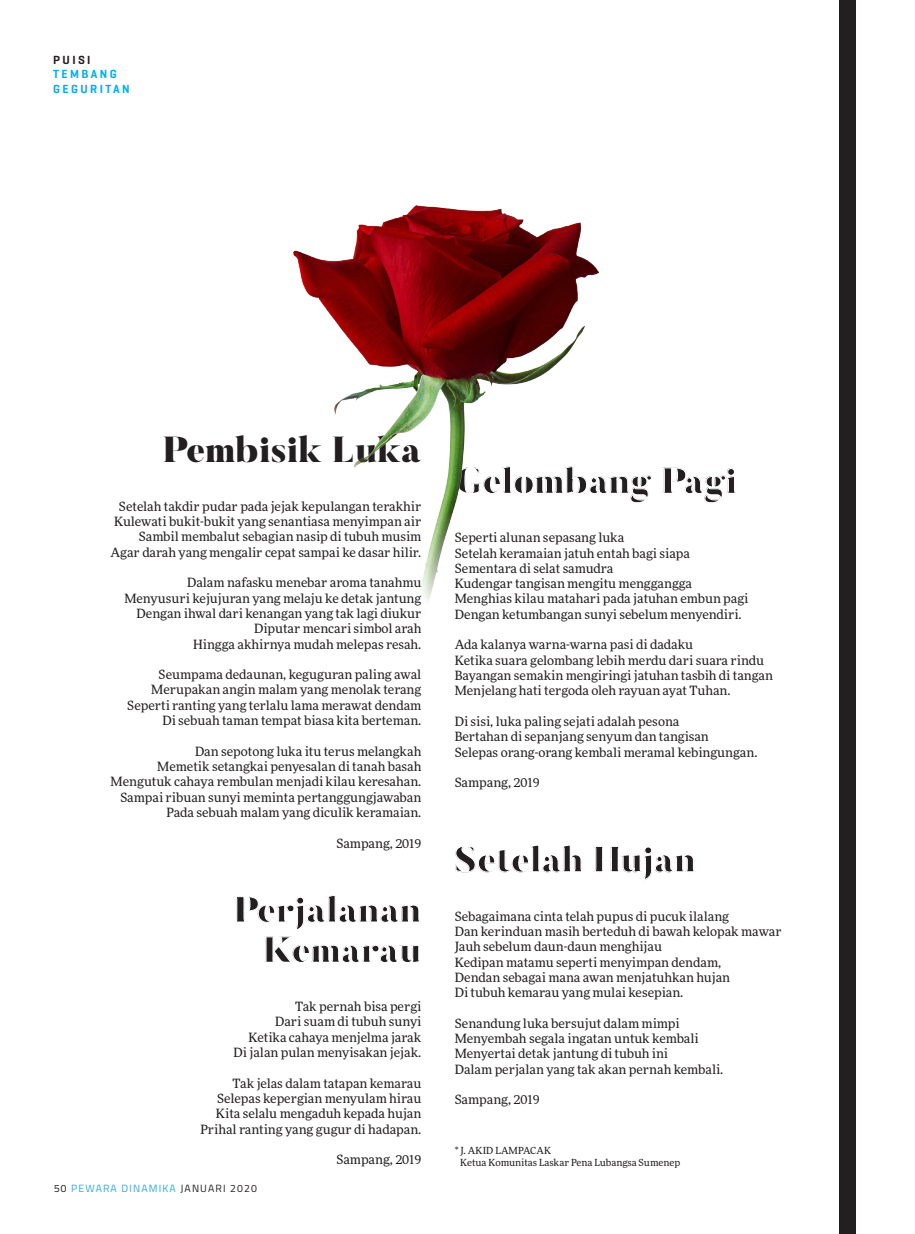
<style>
.page{position:relative;width:915px;height:1234px;background:#fff}
.page>*{position:absolute;margin:0;border:0;box-sizing:border-box;transform-origin:0 0}
.bt_2{font:900 36px "Butler";color:#231f20}
.bt_2-2{font:12.75px "More Pro";color:#231f20}
.bt_2-3{font:12.75px "More Pro";letter-spacing:.02em;color:#231f20}
.t1{font:600 12px "Geogrotesque";letter-spacing:.2em;color:#00adef}
.t2{font:600 12px "Geogrotesque";letter-spacing:.2em;color:#231f20}
.t3{font:10.5px "Titillium";letter-spacing:.11em;color:#2caae2}
.t4{font:9.75px "More Pro";letter-spacing:.005em;color:#231f20}
.s1{font-family:"Titillium Text 22 L";color:#231f20}
.s2{color:#231f20}
</style>
<div class="page">
<div style="left:839px;top:0;width:16px;height:843px;background:#231f20"></div>
<div style="left:839px;top:795px;width:16px;height:438px;background:#231f20"></div>
<img style="left:293px;top:206px;width:305px;height:395px">
<p class="t2" style="left:53px;top:52px;width:39px">PUISI</p>
<p class="t1" style="left:53px;top:67px;width:65px">TEMBANG</p>
<p class="t1" style="left:53px;top:81px;width:78px">GEGURITAN</p>
<p class="bt_2" style="left:163px;top:426px;width:260px">Pembisik Luka</p>
<p class="bt_2-2" style="left:119px;top:497px;width:304px">Setelah takdir pudar pada jejak kepulangan terakhir</p>
<p class="bt_2-2" style="left:114px;top:512px;width:308px">Kulewati bukit-bukit yang senantiasa menyimpan air</p>
<p class="bt_2-2" style="left:139px;top:528px;width:284px">Sambil membalut sebagian nasip di tubuh musim</p>
<p class="bt_2-2" style="left:111px;top:543px;width:312px">Agar darah yang mengalir cepat sampai ke dasar hilir.</p>
<p class="bt_2-2" style="left:187px;top:574px;width:236px">Dalam nafasku menebar aroma tanahmu</p>
<p class="bt_2-2" style="left:124px;top:589px;width:298px">Menyusuri kejujuran yang melaju ke detak jantung</p>
<p class="bt_2-2" style="left:136px;top:604px;width:286px">Dengan ihwal dari kenangan yang tak lagi diukur</p>
<p class="bt_2-2" style="left:254px;top:619px;width:169px">Diputar mencari simbol arah</p>
<p class="bt_2-2" style="left:193px;top:635px;width:229px">Hingga akhirnya mudah melepas resah.</p>
<p class="bt_2-2" style="left:158px;top:665px;width:264px">Seumpama dedaunan, keguguran paling awal</p>
<p class="bt_2-2" style="left:151px;top:681px;width:271px">Merupakan angin malam yang menolak terang</p>
<p class="bt_2-2" style="left:127px;top:696px;width:295px">Seperti ranting yang terlalu lama merawat dendam</p>
<p class="bt_2-3" style="left:162px;top:711px;width:260px">Di sebuah taman tempat biasa kita berteman.</p>
<p class="bt_2-2" style="left:195px;top:742px;width:228px">Dan sepotong luka itu terus melangkah</p>
<p class="bt_2-2" style="left:157px;top:757px;width:265px">Memetik setangkai penyesalan di tanah basah</p>
<p class="bt_2-2" style="left:111px;top:772px;width:312px">Mengutuk cahaya rembulan menjadi kilau keresahan.</p>
<p class="bt_2-2" style="left:120px;top:788px;width:302px">Sampai ribuan sunyi meminta pertanggungjawaban</p>
<p class="bt_2-2" style="left:166px;top:803px;width:256px">Pada sebuah malam yang diculik keramaian.</p>
<p class="bt_2-2" style="left:336px;top:834px;width:86px">Sampang, 2019</p>
<p class="bt_2" style="left:234px;top:886px;width:189px">Perjalanan</p>
<p class="bt_2" style="left:263px;top:926px;width:160px">Kemarau</p>
<p class="bt_2-2" style="left:295px;top:997px;width:128px">Tak pernah bisa pergi</p>
<p class="bt_2-2" style="left:275px;top:1012px;width:148px">Dari suam di tubuh sunyi</p>
<p class="bt_2-2" style="left:248px;top:1028px;width:174px">Ketika cahaya menjelma jarak</p>
<p class="bt_2-2" style="left:233px;top:1043px;width:189px">Di jalan pulan menyisakan jejak.</p>
<p class="bt_2-2" style="left:232px;top:1074px;width:190px">Tak jelas dalam tatapan kemarau</p>
<p class="bt_2-2" style="left:217px;top:1089px;width:206px">Selepas kepergian menyulam hirau</p>
<p class="bt_2-2" style="left:216px;top:1104px;width:207px">Kita selalu mengaduh kepada hujan</p>
<p class="bt_2-2" style="left:200px;top:1120px;width:222px">Prihal ranting yang gugur di hadapan.</p>
<p class="bt_2-2" style="left:336px;top:1150px;width:86px">Sampang, 2019</p>
<p class="t3" style="left:54px;top:1180px;width:204px"><span class="s1">50</span> PEWARA DINAMIKA <span class="s2">JANUARI 2020</span></p>
<p class="bt_2" style="left:454px;top:458px;width:284px">Gelombang Pagi</p>
<p class="bt_2-2" style="left:454px;top:529px;width:171px">Seperti alunan sepasang luka</p>
<p class="bt_2-2" style="left:454px;top:544px;width:237px">Setelah keramaian jatuh entah bagi siapa</p>
<p class="bt_2-2" style="left:454px;top:559px;width:160px">Sementara di selat samudra</p>
<p class="bt_2-2" style="left:454px;top:574px;width:239px">Kudengar tangisan mengitu menggangga</p>
<p class="bt_2-2" style="left:454px;top:590px;width:295px">Menghias kilau matahari pada jatuhan embun pagi</p>
<p class="bt_2-2" style="left:454px;top:605px;width:288px">Dengan ketumbangan sunyi sebelum menyendiri.</p>
<p class="bt_2-2" style="left:454px;top:636px;width:240px">Ada kalanya warna-warna pasi di dadaku</p>
<p class="bt_2-2" style="left:454px;top:651px;width:311px">Ketika suara gelombang lebih merdu dari suara rindu</p>
<p class="bt_2-2" style="left:454px;top:666px;width:319px">Bayangan semakin mengiringi jatuhan tasbih di tangan</p>
<p class="bt_2-2" style="left:454px;top:682px;width:277px">Menjelang hati tergoda oleh rayuan ayat Tuhan.</p>
<p class="bt_2-2" style="left:454px;top:712px;width:226px">Di sisi, luka paling sejati adalah pesona</p>
<p class="bt_2-2" style="left:454px;top:727px;width:255px">Bertahan di sepanjang senyum dan tangisan</p>
<p class="bt_2-2" style="left:454px;top:743px;width:304px">Selepas orang-orang kembali meramal kebingungan.</p>
<p class="bt_2-2" style="left:454px;top:773px;width:86px">Sampang, 2019</p>
<p class="bt_2" style="left:454px;top:836px;width:242px">Setelah Hujan</p>
<p class="bt_2-2" style="left:454px;top:907px;width:276px">Sebagaimana cinta telah pupus di pucuk ilalang</p>
<p class="bt_2-2" style="left:454px;top:922px;width:328px">Dan kerinduan masih berteduh di bawah kelopak mawar</p>
<p class="bt_2-2" style="left:454px;top:937px;width:209px">Jauh sebelum daun-daun menghijau</p>
<p class="bt_2-2" style="left:454px;top:953px;width:268px">Kedipan matamu seperti menyimpan dendam,</p>
<p class="bt_2-2" style="left:454px;top:968px;width:277px">Dendan sebagai mana awan menjatuhkan hujan</p>
<p class="bt_2-2" style="left:454px;top:983px;width:230px">Di tubuh kemarau yang mulai kesepian.</p>
<p class="bt_2-2" style="left:454px;top:1014px;width:226px">Senandung luka bersujut dalam mimpi</p>
<p class="bt_2-2" style="left:454px;top:1029px;width:245px">Menyembah segala ingatan untuk kembali</p>
<p class="bt_2-2" style="left:454px;top:1044px;width:215px">Menyertai detak jantung di tubuh ini</p>
<p class="bt_2-2" style="left:454px;top:1060px;width:270px">Dalam perjalan yang tak akan pernah kembali.</p>
<p class="bt_2-2" style="left:454px;top:1090px;width:86px">Sampang, 2019</p>
<p class="t4" style="left:454px;top:1143px;width:98px">* J. AKID LAMPACAK</p>
<p class="t4" style="left:460px;top:1155px;width:221px">Ketua Komunitas Laskar Pena Lubangsa Sumenep</p>
</div>
